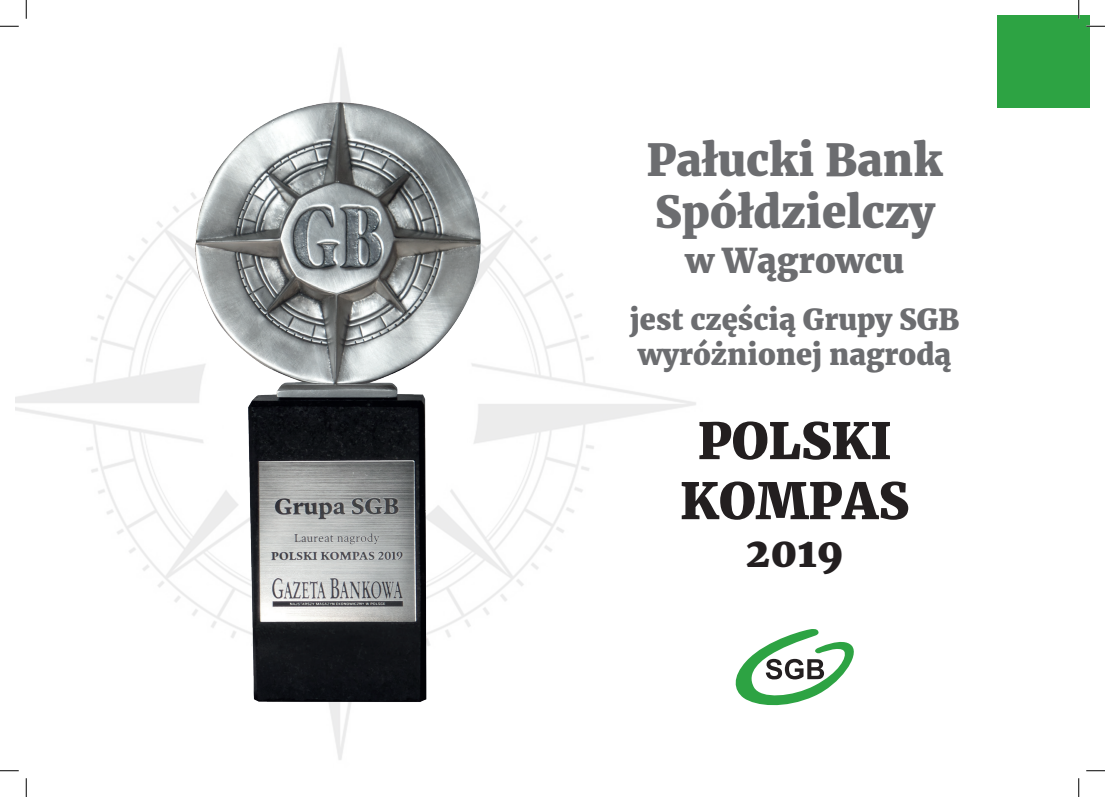
<style>
.page{position:relative;width:1105px;height:797px;background:#fff}
.page>*{position:absolute;margin:0;border:0;box-sizing:border-box;transform-origin:0 0}
.t1{font:900 50px/60px "Merriweather";color:#231f20;text-align:center}
.t2{font:900 43.75px/52.5px "Merriweather";color:#6c6d70}
.t3{font:900 40px "Merriweather";color:#231f20}
.t4{font:900 33.75px "Merriweather";color:#6c6d70}
.t5{font:900 28.75px/34.5px "Merriweather";color:#6c6d70}
</style>
<div class="page">
<img style="left:63px;top:47px;width:551px;height:713px">
<div style="left:997px;top:16px;width:92px;height:92px;background:#2da343"></div>
<svg style="left:735px;top:629px;width:119px;height:77px"></svg>
<svg style="left:0;top:25px;width:19px;height:2px"></svg>
<svg style="left:1086px;top:25px;width:19px;height:2px"></svg>
<svg style="left:0;top:770px;width:19px;height:1px"></svg>
<svg style="left:1086px;top:770px;width:19px;height:1px"></svg>
<svg style="left:25px;top:0;width:2px;height:19px"></svg>
<svg style="left:25px;top:778px;width:2px;height:19px"></svg>
<svg style="left:1078px;top:0;width:1px;height:19px"></svg>
<svg style="left:1078px;top:778px;width:1px;height:19px"></svg>
<h2 class="t2" style="left:647px;top:133px;width:298px">Pałucki Bank<br>Spółdzielczy</h2>
<p class="t4" style="left:685px;top:238px;width:220px">w Wągrowcu</p>
<p class="t5" style="left:630px;top:302px;width:331px">jest częścią Grupy SGB wyróżnionej nagrodą</p>
<h1 class="t1" style="left:680px;top:410px;width:230px">POLSKI<br>KOMPAS</h1>
<h3 class="t3" style="left:746px;top:526px;width:99px">2019</h3>
</div>
